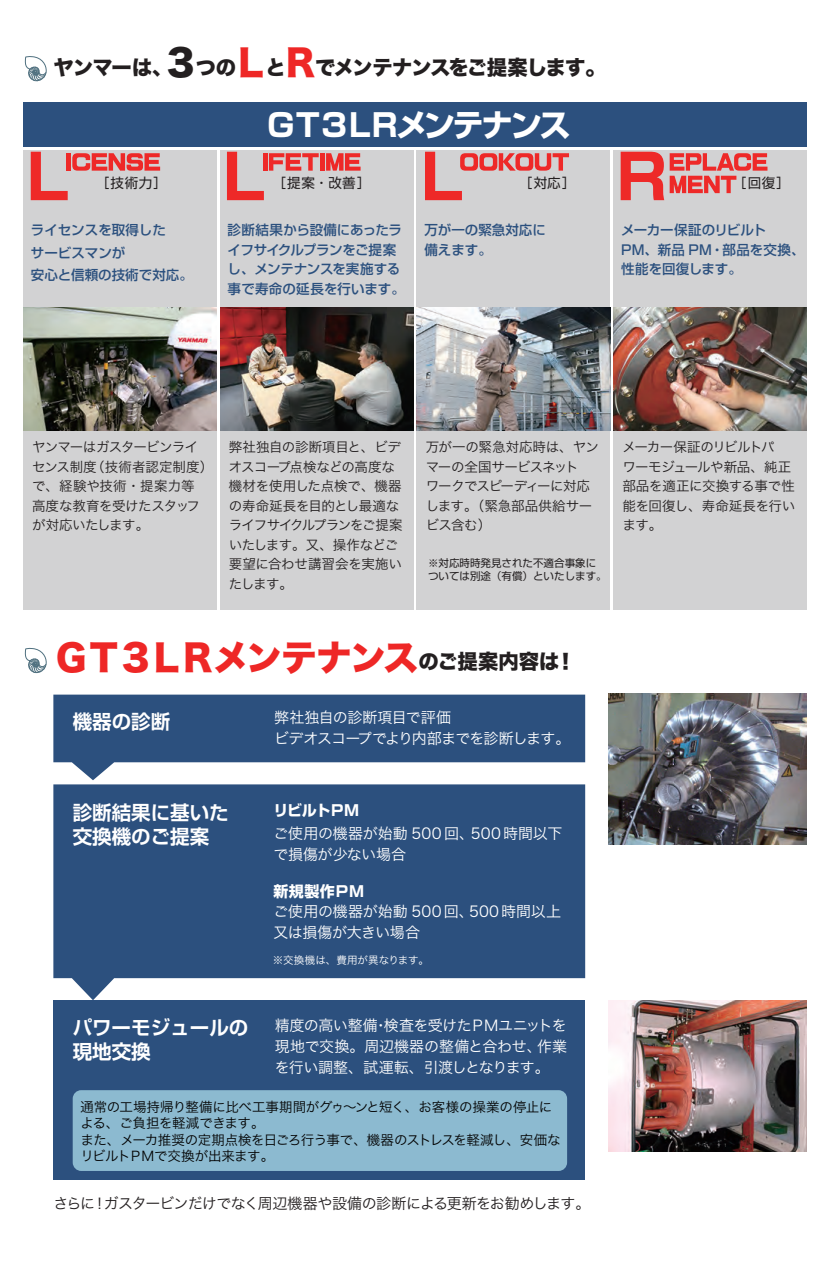
<style>
.page{position:relative;width:830px;height:1263px;background:#fff}
.page>*{position:absolute;margin:0;border:0;box-sizing:border-box;transform-origin:0 0}
.t1{font:700 61.5px "Shin Go Pro";color:#ee2928}
.t2{font:36px "Hira Kaku Std N W8";letter-spacing:-.065em;color:#ee2726}
.t3{font:36px "Hira Kaku Std N W8";letter-spacing:-.085em;color:#ee2726}
.t4{font:36px "Hira Kaku Std N W8";color:#231f20}
.t5{font:700 31.5px "Shin Go Pro";letter-spacing:-.08em;color:#fff}
.t6{font:20.4px "Hira Kaku Std N W8";letter-spacing:-.05em;color:#231f20}
.t7{font:700 19.5px/24px "Shin Go Pro De";color:#fff}
.t8{font:15px/21px "Hira Kaku Std N W3";letter-spacing:-.02em;color:#fff}
.t9{font:15px "Hira Kaku Std N W3";letter-spacing:-.05em;color:#231f20}
.t10{font:15px/21px "Hira Kaku Std N W3";letter-spacing:-.04em;color:#fff;text-align:right}
.t11{font:15px "Hira Kaku Std N W3";letter-spacing:-.055em;color:#fff}
.t12{font:700 15px "Shin Go Pro";letter-spacing:-.035em;color:#fff}
.t13{font:15px "Hira Kaku Std N W3";letter-spacing:.01em;color:#fff}
.t14{font:13.5px/19.5px "Hira Kaku Std N W3";letter-spacing:-.03em;color:#231f20}
.t15{font:500 13.5px/19.5px "Shin Go Pro";color:#2b507e}
.t16{font:13.5px/16.5px "Hira Kaku Std N W3";letter-spacing:-.035em;color:#030303}
.t17{font:13.5px "Shin Go Pro";letter-spacing:.03em;color:#231f20}
.t18{font:13.5px "Hira Kaku Std N W3";letter-spacing:-.015em;color:#030303}
.t19{font:10.5px/13.5px "Shin Go Pro";color:#231f20}
.t20{font:10.5px "Hira Kaku Std N W3";letter-spacing:-.005em;color:#fff}
.s1{font-size:20.4px}
.s2{font-size:36px;color:#ee2726}
.s3{font-size:20.4px;color:#231f20}
</style>
<div class="page">
<div style="left:23px;top:150px;width:193px;height:460px;background:#d2d2d3"></div>
<div style="left:23px;top:102px;width:783px;height:45px;background:#2c507e"></div>
<div style="left:220px;top:150px;width:193px;height:460px;background:#d2d2d3"></div>
<div style="left:416px;top:150px;width:193px;height:460px;background:#d2d2d3"></div>
<div style="left:613px;top:150px;width:193px;height:460px;background:#d2d2d3"></div>
<svg style="left:24px;top:56px;width:23px;height:25px"></svg>
<svg style="left:24px;top:648px;width:23px;height:25px"></svg>
<img style="left:613px;top:307px;width:193px;height:123px">
<svg style="left:53px;top:695px;width:532px;height:85px;fill:#2c507e"></svg>
<div style="left:53px;top:1000px;width:532px;height:180px;background:#2c507e"></div>
<div style="left:73px;top:1090px;width:494px;height:81px;background:#8cbad0;border-radius:9px"></div>
<svg style="left:53px;top:784px;width:532px;height:216px;background:#44648d"></svg>
<img style="left:608px;top:694px;width:198px;height:151px">
<img style="left:608px;top:1000px;width:198px;height:151px">
<div style="left:66px;top:153px;width:5px;height:18px;background:#ee2928"></div>
<svg style="left:72px;top:153px;width:88px;height:18px"></svg>
<hr style="left:263px;top:153px;width:4px;height:18px;background:#ee2928">
<svg style="left:269px;top:153px;width:49px;height:18px"></svg>
<hr style="left:320px;top:153px;width:4px;height:18px;background:#ee2928">
<svg style="left:326px;top:153px;width:34px;height:18px"></svg>
<svg style="left:460px;top:153px;width:108px;height:18px"></svg>
<svg style="left:669px;top:153px;width:98px;height:40px"></svg>
<img style="left:23px;top:307px;width:193px;height:123px">
<img style="left:220px;top:307px;width:193px;height:123px">
<img style="left:416px;top:307px;width:193px;height:123px">
<h2 class="t4" style="left:152px;top:43px;width:48px">３<span class="s1">、</span></h2>
<h3 class="t6" style="left:196px;top:56px;width:411px">つの<span class="s2">Ｌ</span>と<span class="s2">Ｒ</span>でメンテナンスをご提案します。</h3>
<h3 class="t6" style="left:53px;top:56px;width:100px">ヤンマーは</h3>
<h1 class="t1" style="left:27px;top:128px;width:44px">L</h1>
<p class="t17" style="left:96px;top:172px;width:73px">［技術力］</p>
<p class="t15" style="left:31px;top:217px;width:163px;line-height:22.5px">ライセンスを取得した<br>サービスマンが<br>安心と信頼の技術で対応。</p>
<h3 class="t5" style="left:344px;top:100px;width:228px">ＬRメンテナンス</h3>
<h3 class="t5" style="left:265px;top:100px;width:60px">ＧＴ</h3>
<h3 class="t5" style="left:318px;top:100px;width:33px">３</h3>
<h1 class="t1" style="left:223px;top:128px;width:44px">L</h1>
<p class="t17" style="left:272px;top:172px;width:100px">［提案・改善］</p>
<p class="t15" style="left:227px;top:219px;width:179px">診断結果から設備にあったライフサイクルプランをご提案し、メンテナンスを実施する事で寿命の延長を行います。</p>
<h1 class="t1" style="left:421px;top:128px;width:44px">L</h1>
<p class="t17" style="left:518px;top:172px;width:58px">［対応］</p>
<p class="t15" style="left:424px;top:219px;width:123px">万が一の緊急対応に備えます。</p>
<h1 class="t1" style="left:616px;top:128px;width:52px">R</h1>
<p class="t17" style="left:732px;top:172px;width:59px">［回復[</p>
<p class="t15" style="left:621px;top:219px;width:185px">メーカー保証のリビルト<br>PM、新品 PM・部品を交換、性能を回復します。</p>
<p class="t14" style="left:91px;top:437px;width:123px;text-indent:-59px">ヤンマーはガスタービンライ（技術者認定制度(</p>
<p class="t14" style="left:32px;top:457px;width:169px">センス制度<br>で、経験や技術・提案力等高度な教育を受けたスタッフが対応いたします。</p>
<p class="t14" style="left:229px;top:437px;width:175px">弊社独自の診断項目と、ビデオスコープ点検などの高度な機材を使用した点検で、機器の寿命延長を目的とし最適なライフサイクルプランをご提案いたします。又、操作などご要望に合わせ講習会を実施いたします。</p>
<p class="t14" style="left:425px;top:437px;width:175px">万が一の緊急対応時は、ヤンマーの全国サービスネット<br>ワークでスピーディーに対応します。（緊急部品供給サービス含む(</p>
<p class="t19" style="left:428px;top:555px;width:180px">※対応時時発見された不適合事象については別途（有償）といたします。</p>
<h2 class="t3" style="left:53px;top:637px;width:102px">ＧＴ３</h2>
<h2 class="t2" style="left:148px;top:637px;width:412px">ＬＲメンテナンス<span class="s3">のご提案内容は</span></h2>
<h3 class="t6" style="left:555px;top:650px;width:22px">!</h3>
<h3 class="t7" style="left:73px;top:707px;width:99px">機器の診断</h3>
<p class="t8" style="left:274px;top:707px;width:178px">弊社独自の診断項目で評価</p>
<p class="t11" style="left:274px;top:727px;width:297px">ビデオスコープでより内部までを診断します。</p>
<p class="t14" style="left:622px;top:437px;width:174px">メーカー保証のリビルトパ<br>ワーモジュールや新品、純正部品を適正に交換する事で性能を回復し、寿命延長を行います。</p>
<h3 class="t7" style="left:73px;top:798px;width:157px">診断結果に基いた交換機のご提案</h3>
<p class="t12" style="left:273px;top:798px;width:87px">リビルトＰＭ</p>
<p class="t12" style="left:273px;top:879px;width:92px">新規製作ＰＭ</p>
<p class="t8" style="left:273px;top:822px;width:202px">ご使用の機器が始動 500 回、で損傷が少ない場合</p>
<p class="t8" style="left:470px;top:822px;width:93px">500 時間以下</p>
<p class="t8" style="left:273px;top:901px;width:202px">ご使用の機器が始動 500 回、又は損傷が大きい場合</p>
<p class="t13" style="left:469px;top:900px;width:93px">500時間以上</p>
<p class="t20" style="left:272px;top:952px;width:158px">※交換機は、費用が異なります。</p>
<h3 class="t7" style="left:73px;top:1013px;width:177px">パワーモジュールの現地交換</h3>
<p class="t10" style="left:274px;top:1015px;width:294px">精度の高い整備･検査を受けたＰＭユニットを作業</p>
<p class="t8" style="left:274px;top:1036px;width:277px">現地で交換。周辺機器の整備と合わせ、を行い調整、試運転、引渡しとなります。</p>
<p class="t18" style="left:354px;top:1096px;width:199px">ンと短く、お客様の操業の停止に</p>
<p class="t16" style="left:81px;top:1098px;width:481px">通常の工場持帰り整備に比べ工事期間がグゥ～<br>よる、ご負担を軽減できます。<br>また、メーカ推奨の定期点検を日ごろ行う事で、機器のストレスを軽減し、安価なリビルトＰＭで交換が出来ます。</p>
<p class="t9" style="left:104px;top:1192px;width:488px">ガスタービンだけでなく周辺機器や設備の診断による更新をお勧めします。</p>
<p class="t9" style="left:53px;top:1192px;width:43px">さらに</p>
<p class="t9" style="left:92px;top:1192px;width:16px">！</p>
</div>
